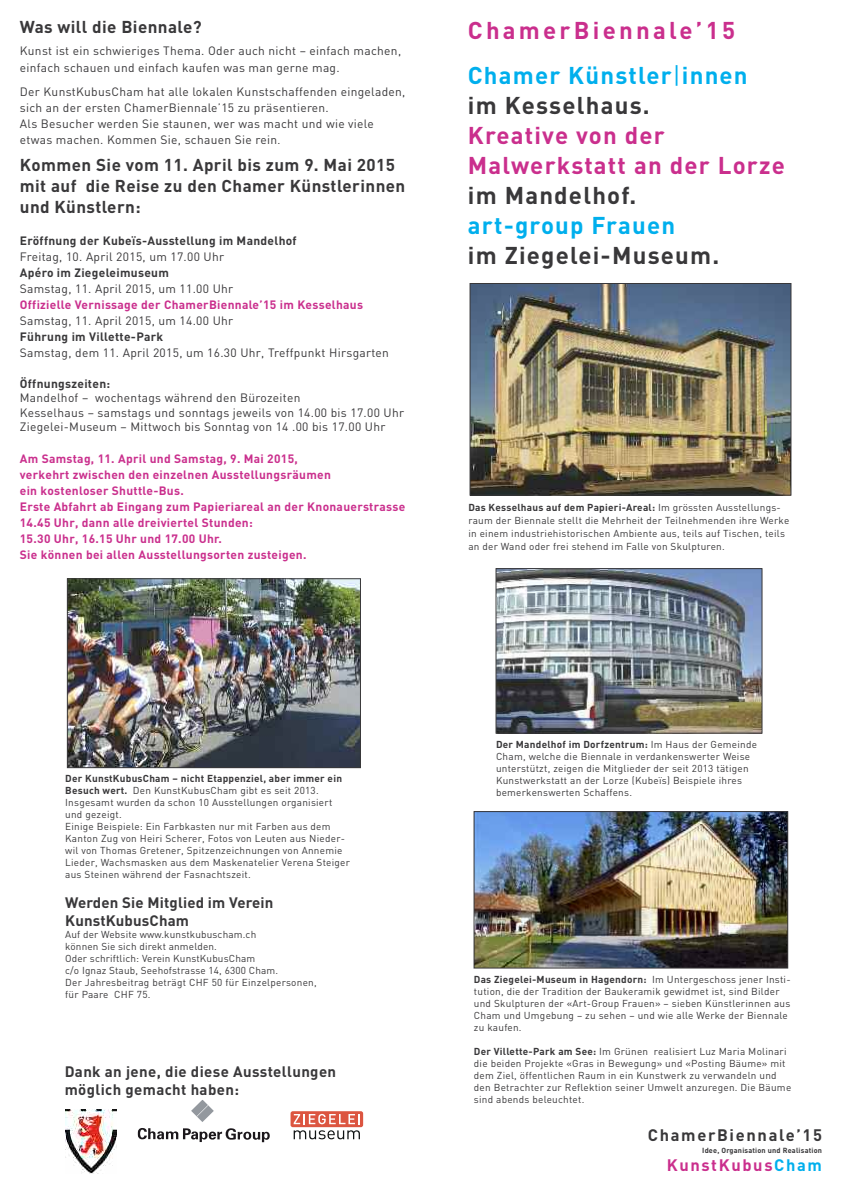
<style>
.page{position:relative;width:842px;height:1191px;background:#fff}
.page>*{position:absolute;margin:0;border:0;box-sizing:border-box;transform-origin:0 0}
.t1{font:700 24px/45px "DIN";letter-spacing:.05em;color:#00afed}
.t2{font:700 24px "DIN";letter-spacing:.05em;color:#39383a}
.t3{font:700 24px/30px "DIN";letter-spacing:.05em;color:#ca2f8d}
.t4{font:700 17px/21px "DIN";letter-spacing:.025em;color:#39383a}
.t5{font:700 16.5px "DIN";letter-spacing:.1em;color:#39383a}
.t6{font:700 16.5px "DIN";letter-spacing:.1em;color:#ca2f8d}
.t7{font:700 15px/18px "DIN";letter-spacing:.025em;color:#39383a}
.t8{font:12px/16px "DIN";letter-spacing:.025em;color:#39383a}
.t9{font:700 12px/16px "DIN";letter-spacing:.025em;color:#ca2f8d}
.t10{font:700 12px "DIN";letter-spacing:.025em;color:#39383a}
.t11{font:10px/12px "DIN";letter-spacing:.025em;color:#39383a}
.t12{font:700 7.3px "DIN";letter-spacing:.025em;color:#39383a}
.s1{font-size:11px}
.s2{color:#ca2f8d}
.s3{font-weight:400}
.s4{font-weight:700}
.s5{color:#00afed}
</style>
<div class="page">
<img style="left:472px;top:285px;width:317px;height:208px">
<div style="left:470px;top:283px;width:321px;height:212px;border:1px solid #39383a"></div>
<img style="left:476px;top:813px;width:310px;height:153px">
<div style="left:474px;top:811px;width:314px;height:157px;border:1px solid #39383a"></div>
<img style="left:69px;top:580px;width:290px;height:186px">
<div style="left:67px;top:578px;width:294px;height:190px;border:1px solid #39383a"></div>
<img style="left:498px;top:570px;width:262px;height:161px">
<div style="left:496px;top:568px;width:266px;height:165px;border:1px solid #39383a"></div>
<img style="left:65px;top:1109px;width:52px;height:64px">
<svg style="left:138px;top:1128px;width:132px;height:14px"></svg>
<svg style="left:191px;top:1100px;width:23px;height:22px"></svg>
<svg style="left:294px;top:1130px;width:66px;height:9px"></svg>
<div style="left:291px;top:1111px;width:72px;height:16px;background:#dc5540;border-radius:2px"></div>
<svg style="left:294px;top:1114px;width:66px;height:10px"></svg>
<h2 class="t4" style="left:20px;top:17px;width:183px">Was will die Biennale?</h2>
<p class="t8" style="left:20px;top:43px;width:383px">Kunst ist ein schwieriges Thema. Oder auch nicht – einfach machen, einfach schauen und einfach kaufen was man gerne mag.</p>
<p class="t8" style="left:20px;top:83px;width:387px">Der KunstKubusCham hat alle lokalen Kunstschaffenden eingeladen, sich an der ersten ChamerBiennale’15 zu präsentieren.<br>Als Besucher werden Sie staunen, wer was macht und wie viele etwas machen. Kommen Sie, schauen Sie rein<span class="s1">.</span></p>
<h2 class="t4" style="left:20px;top:154px;width:387px">Kommen Sie vom 11. April bis zum 9. Mai 2015 mit auf die Reise zu den Chamer Künstlerinnen und Künstlern:</h2>
<p class="t10" style="left:20px;top:234px;width:278px">Eröffnung der Kubeïs-Ausstellung im Mandelhof</p>
<p class="t8" style="left:20px;top:249px;width:206px">Freitag, 10. April 2015, um 17.00 Uhr</p>
<p class="t10" style="left:20px;top:266px;width:151px">Apéro im Ziegeleimuseum</p>
<p class="t8" style="left:20px;top:281px;width:215px">Samstag, 11. April 2015, um 11.00 Uhr</p>
<p class="t9" style="left:20px;top:297px;width:345px">Offizielle Vernissage der ChamerBiennale’15 im Kesselhaus</p>
<p class="t8" style="left:20px;top:313px;width:215px">Samstag, 11. April 2015, um 14.00 Uhr</p>
<p class="t10" style="left:20px;top:330px;width:145px">Führung im Villette-Park</p>
<p class="t8" style="left:20px;top:345px;width:371px">Samstag, dem 11. April 2015, um 16.30 Uhr, Treffpunkt Hirsgarten</p>
<p class="t10" style="left:20px;top:376px;width:92px">Öffnungszeiten:</p>
<p class="t8" style="left:20px;top:391px;width:386px;line-height:14.4px">Mandelhof – wochentags während den Bürozeiten<br>Kesselhaus – samstags und sonntags jeweils von 14.00 bis 17.00 Uhr<br>Ziegelei-Museum – Mittwoch bis Sonntag von 14 .00 bis 17.00 Uhr</p>
<p class="t9" style="left:20px;top:451px;width:387px">Am Samstag, 11. April und Samstag, 9. Mai 2015,<br>verkehrt zwischen den einzelnen Ausstellungsräumen<br>ein kostenloser Shuttle-Bus.<br>Erste Abfahrt ab Eingang zum Papieriareal an der Knonauerstrasse 14.45 Uhr, dann alle dreiviertel Stunden:<br>15.30 Uhr, 16.15 Uhr und 17.00 Uhr.<br>Sie können bei allen Ausstellungsorten zusteigen.</p>
<h1 class="t1" style="left:468px;top:8px;width:281px"><span class="s2">ChamerBiennale’15<br></span>Chamer Künstler<span class="s3">|</span>innen</h1>
<h1 class="t2" style="left:468px;top:92px;width:183px">im Kesselhaus.</h1>
<h1 class="t3" style="left:468px;top:121px;width:318px">Kreative von der<br>Malwerkstatt an der Lorze</h1>
<h1 class="t2" style="left:468px;top:182px;width:170px">im Mandelhof.</h1>
<h1 class="t1" style="left:468px;top:203px;width:209px">art-group Frauen</h1>
<h1 class="t2" style="left:468px;top:242px;width:253px">im Ziegelei-Museum.</h1>
<p class="t11" style="left:468px;top:501px;width:322px;line-height:13px"><span class="s4">Das Kesselhaus auf dem Papieri-Areal:</span> Im grössten Ausstellungs&shy;raum der Biennale stellt die Mehrheit der Teilnehmenden ihre Werke in einem industriehistorischen Ambiente aus, teils auf Tischen, teils an der Wand oder frei stehend im Falle von Skulpturen.</p>
<p class="t11" style="left:65px;top:772px;width:286px"><span class="s4">Der KunstKubusCham – nicht Etappenziel, aber immer ein Besuch wert.</span> Den KunstKubusCham gibt es seit 2013.<br>Insgesamt wurden da schon 10 Ausstellungen organisiert und gezeigt.<br>Einige Beispiele: Ein Farbkasten nur mit Farben aus dem Kanton Zug von Heiri Scherer, Fotos von Leuten aus Nieder&shy;wil von Thomas Gretener, Spitzenzeichnungen von Annemie Lieder, Wachsmasken aus dem Maskenatelier Verena Steiger aus Steinen während der Fasnachtszeit.</p>
<h3 class="t7" style="left:65px;top:893px;width:210px">Werden Sie Mitglied im Verein<br>KunstKubusCham</h3>
<p class="t11" style="left:65px;top:928px;width:253px">Auf der Website www.kunstkubuscham.ch<br>können Sie sich direkt anmelden.<br>Oder schriftlich: Verein KunstKubusCham<br>c/o Ignaz Staub, Seehofstrasse 14, 6300 Cham.<br>Der Jahresbeitrag beträgt CHF 50 für Einzelpersonen, für Paare CHF 75.</p>
<h3 class="t7" style="left:65px;top:1062px;width:273px">Dank an jene, die diese Ausstellungen möglich gemacht haben:</h3>
<p class="t11" style="left:496px;top:739px;width:263px"><span class="s4">Der Mandelhof im Dorfzentrum:</span> Im Haus der Gemeinde Cham, welche die Biennale in verdankenswerter Weise unterstützt, zeigen die Mitglieder der seit 2013 tätigen Kunstwerkstatt an der Lorze (Kubeïs) Beispiele ihres bemerkenswerten Schaffens.</p>
<p class="t11" style="left:474px;top:974px;width:318px"><span class="s4">Das Ziegelei-Museum in Hagendorn:</span> Im Untergeschoss jener Insti&shy;tution, die der Tradition der Baukeramik gewidmet ist, sind Bilder und Skulpturen der «Art-Group Frauen» – sieben Künstlerinnen aus Cham und Umgebung – zu sehen – und wie alle Werke der Biennale zu kaufen.</p>
<p class="t11" style="left:474px;top:1046px;width:319px"><span class="s4">Der Villette-Park am See:</span> Im Grünen realisiert Luz Maria Molinari die beiden Projekte «Gras in Bewegung» und «Posting Bäume» mit dem Ziel, öffentlichen Raum in ein Kunstwerk zu verwandeln und den Betrachter zur Reflektion seiner Umwelt anzuregen. Die Bäume sind abends beleuchtet.</p>
<h3 class="t5" style="left:648px;top:1126px;width:176px">ChamerBiennale’15</h3>
<p class="t12" style="left:702px;top:1146px;width:121px">Idee, Organisation und Realisation</p>
<h3 class="t6" style="left:667px;top:1155px;width:157px">KunstKubus<span class="s5">Cham</span></h3>
</div>
